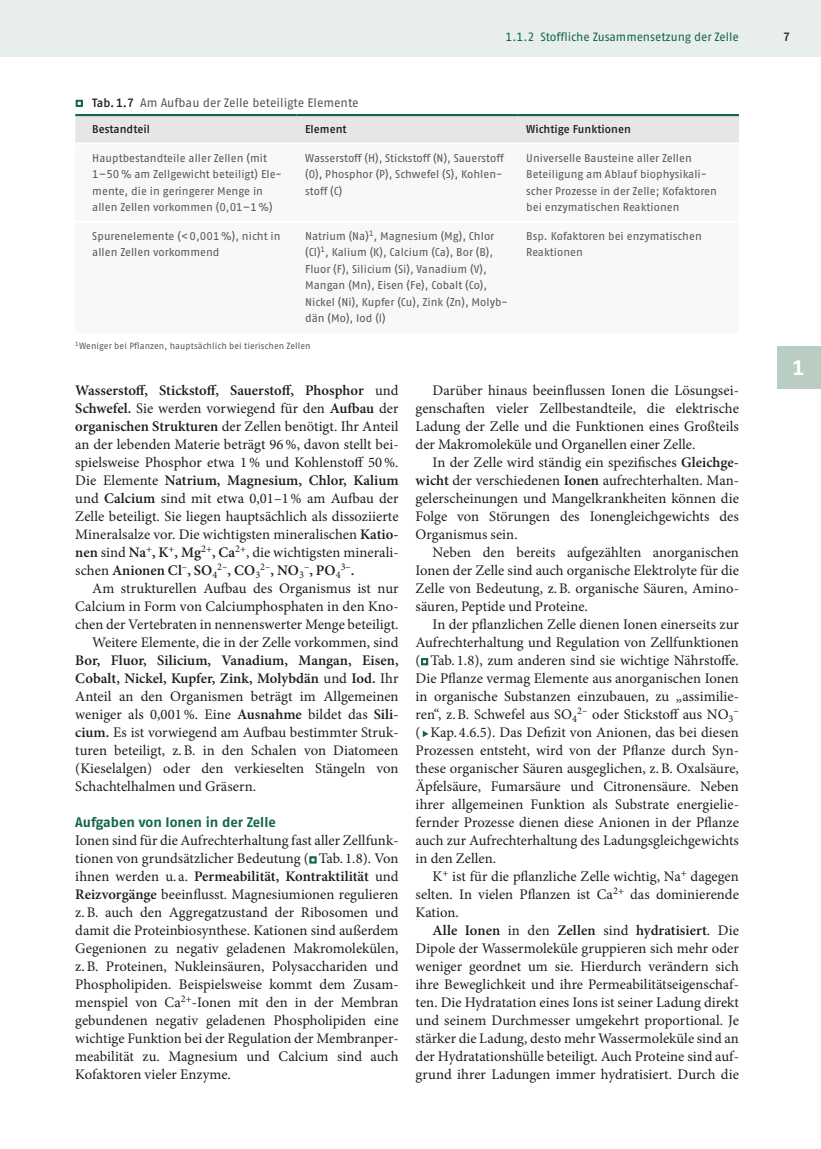
<style>
.page{position:relative;width:821px;height:1149px;background:#fff}
.page>*{position:absolute;margin:0;border:0;box-sizing:border-box;transform-origin:0 0}
.t1{font:700 21px "Fago Pro";color:#fff}
.t2{font:14.7px/18px "Minion Pro";letter-spacing:.005em;color:#1d1d1b;text-align:justify}
.t3{font:600 14.7px "Minion Pro";color:#1d1d1b}
.t4{font:700 13.8px "Fago Pro";color:#13664d}
.t5{font:12.3px "Fago Pro";letter-spacing:-.005em;color:#575756}
.t6{font:12px "Fago Pro";letter-spacing:-.005em;color:#13664d}
.t7{font:600 12px "Fago Pro";color:#1d1d1b}
.t8{font:11.25px/16.5px "Fago Pro";color:#575756}
.t9{font:600 11.25px "Fago Pro";color:#1d1d1b}
.t10{font:10.2px "Minion Pro";color:#1d1d1b}
.t11{font:9px "Fago Pro";letter-spacing:.005em;color:#575756}
.s1{font-family:"Arial Unicode MS";font-size:13.2px;color:#13664d}
.s2{font-weight:600;font-size:12px;color:#1d1d1b}
.s3{font-weight:600}
.s4{font-weight:600;font-size:14.7px}
</style>
<div class="page">
<div style="left:0;top:0;width:739px;height:57px;background:#e7eeeb"></div>
<div style="left:739px;top:0;width:82px;height:57px;background:#e7eeeb"></div>
<div style="left:777px;top:346px;width:44px;height:42px;background:#b9cdc3"></div>
<svg style="left:309px;top:856px;width:8px;height:8px"></svg>
<svg style="left:421px;top:658px;width:8px;height:8px"></svg>
<svg style="left:422px;top:730px;width:7px;height:7px"></svg>
<div style="left:75px;top:116px;width:664px;height:26px;background:#e6e6e6"></div>
<hr style="left:296px;top:114px;width:222px;height:2px;background:#13664d">
<hr style="left:518px;top:114px;width:221px;height:2px;background:#13664d">
<hr style="left:75px;top:114px;width:221px;height:2px;background:#13664d">
<svg style="left:75px;top:99px;width:8px;height:8px"></svg>
<p class="t6" style="left:505px;top:29px;width:235px">1.1.2 Stoffliche Zusammensetzung der Zelle</p>
<p class="t7" style="left:783px;top:29px;width:8px">7</p>
<p class="t5" style="left:75px;top:95px;width:285px"><span class="s1">□</span> <span class="s2">Tab.1.7</span> Am Aufbau der Zelle beteiligte Elemente</p>
<p class="t9" style="left:92px;top:122px;width:59px">Bestandteil</p>
<p class="t9" style="left:305px;top:122px;width:43px">Element</p>
<p class="t9" style="left:526px;top:122px;width:106px">Wichtige Funktionen</p>
<p class="t8" style="left:92px;top:149px;width:191px">Hauptbestandteile aller Zellen (mit 1–50% am Zellgewicht beteiligt) Ele&shy;mente, die in geringerer Menge in allen Zellen vorkommen (0,01–1%)</p>
<p class="t8" style="left:305px;top:149px;width:200px;text-align:justify">Wasserstoff (H), Stickstoff (N), Sauerstoff (O), Phosphor (P), Schwefel (S), Kohlen&shy;stoff (C)</p>
<p class="t8" style="left:526px;top:149px;width:192px">Universelle Bausteine aller Zellen Beteiligung am Ablauf biophysikali&shy;scher Prozesse in der Zelle; Kofaktoren bei enzymatischen Reaktionen</p>
<p class="t8" style="left:92px;top:227px;width:190px">Spurenelemente (&lt;0,001%), nicht in allen Zellen vorkommend</p>
<p class="t8" style="left:305px;top:227px;width:204px">Natrium (Na)<sup>1</sup>, Magnesium (Mg), Chlor (Cl)<sup>1</sup>, Kalium (K), Calcium (Ca), Bor (B), Fluor (F), Silicium (Si), Vanadium (V), Mangan (Mn), Eisen (Fe), Cobalt (Co), Nickel (Ni), Kupfer (Cu), Zink (Zn), Molyb&shy;dän (Mo), Iod (I)</p>
<p class="t8" style="left:526px;top:227px;width:177px">Bsp. Kofaktoren bei enzymatischen<br>Reaktionen</p>
<p class="t11" style="left:75px;top:340px;width:237px"><sup>1</sup>Weniger bei Pflanzen, hauptsächlich bei tierischen Zellen</p>
<p class="t2" style="left:75px;top:381px;width:325px"><span class="s3">Wasserstoff, Stickstoff, Sauerstoff, Phosphor</span> und <span class="s3">Schwefel.</span> Sie werden vorwiegend für den <span class="s3">Aufbau</span> der <span class="s3">organischen Strukturen</span> der Zellen benötigt. Ihr Anteil an der lebenden Materie beträgt 96%, davon stellt bei&shy;spielsweise Phosphor etwa 1% und Kohlenstoff 50%.<br>Die Elemente <span class="s3">Natrium, Magnesium, Chlor, Kalium </span>und <span class="s3">Calcium</span> sind mit etwa 0,01–1% am Aufbau der Zelle beteiligt. Sie liegen hauptsächlich als dissoziierte Mineralsalze vor. Die wichtigsten mineralischen <span class="s3">Katio&shy;nen</span> sind <span class="s3">Na</span><sup>+</sup><span class="s3">, K</span><sup>+</sup><span class="s3">, Mg</span><sup>2+</sup><span class="s3">, Ca</span><sup>2+</sup>, die wichtigsten minerali&shy;schen <span class="s3">Anionen Cl</span><sup>–</sup><span class="s3">, SO</span><sub>4</sub></p>
<p class="t10" style="left:217px;top:560px;width:88px">2–<span class="s4">, CO</span>32–<span class="s4">, NO</span>3</p>
<p class="t3" style="left:304px;top:560px;width:38px"><sup>–</sup>, PO<sub>4</sub></p>
<p class="t10" style="left:341px;top:560px;width:15px">3–<span class="s4">.</span></p>
<p class="t2" style="left:75px;top:579px;width:325px;text-align:right">Am strukturellen Aufbau des Organismus ist nur Calcium in Form von Calciumphosphaten in den Kno&shy;chen der Vertebraten in nennenswerter Menge beteiligt.<br>Weitere Elemente, die in der Zelle vorkommen, sind</p>
<p class="t2" style="left:75px;top:651px;width:325px"><span class="s3">Bor, Fluor, Silicium, Vanadium, Mangan, Eisen, Cobalt, Nickel, Kupfer, Zink, Molybdän</span> und <span class="s3">Iod.</span> Ihr Anteil an den Organismen beträgt im Allgemeinen weniger als 0,001%. Eine <span class="s3">Ausnahme</span> bildet das <span class="s3">Sili&shy;cium.</span> Es ist vorwiegend am Aufbau bestimmter Struk&shy;turen beteiligt, z.B. in den Schalen von Diatomeen (Kieselalgen) oder den verkieselten Stängeln von Schachtelhalmen und Gräsern.</p>
<p class="t4" style="left:75px;top:813px;width:202px">Aufgaben von Ionen in der Zelle</p>
<p class="t2" style="left:75px;top:831px;width:325px">Ionen sind für die Aufrechterhaltung fast aller Zellfunk&shy;tionen von grundsätzlicher Bedeutung (<sub>□</sub>Tab. 1.8). Von ihnen werden u. a. <span class="s3">Permeabilität, Kontraktilität</span> und <span class="s3">Reizvorgänge</span> beeinflusst. Magnesiumionen regulieren z.B. auch den Aggregatzustand der Ribosomen und damit die Proteinbiosynthese. Kationen sind außerdem Gegenionen zu negativ geladenen Makromolekülen, z.B. Proteinen, Nukleinsäuren, Polysacchariden und Phospholipiden. Beispielsweise kommt dem Zusam&shy;menspiel von Ca<sup>2+</sup>-Ionen mit den in der Membran gebundenen negativ geladenen Phospholipiden eine wichtige Funktion bei der Regulation der Membranper&shy;meabilität zu. Magnesium und Calcium sind auch Kofaktoren vieler Enzyme.</p>
<p class="t2" style="left:415px;top:381px;width:325px;text-indent:17px">Darüber hinaus beeinflussen Ionen die Lösungsei&shy;genschaften vieler Zellbestandteile, die elektrische Ladung der Zelle und die Funktionen eines Großteils der Makromoleküle und Organellen einer Zelle.</p>
<p class="t2" style="left:415px;top:453px;width:325px;text-indent:17px">In der Zelle wird ständig ein spezifisches <span class="s3">Gleichge&shy;wicht</span> der verschiedenen <span class="s3">Ionen</span> aufrechterhalten. Man&shy;gelerscheinungen und Mangelkrankheiten können die Folge von Störungen des Ionengleichgewichts des Organismus sein.</p>
<p class="t2" style="left:415px;top:543px;width:325px;text-indent:17px">Neben den bereits aufgezählten anorganischen Ionen der Zelle sind auch organische Elektrolyte für die Zelle von Bedeutung, z.B. organische Säuren, Amino&shy;säuren, Peptide und Proteine.</p>
<p class="t2" style="left:415px;top:615px;width:325px;text-indent:17px">In der pflanzlichen Zelle dienen Ionen einerseits zur Aufrechterhaltung und Regulation von Zellfunktionen (<sub>□</sub>Tab. 1.8), zum anderen sind sie wichtige Nährstoffe.<br>Die Pflanze vermag Elemente aus anorganischen Ionen in organische Substanzen einzubauen, zu „assimilie&shy;ren“, z.B. Schwefel aus SO<sub>4</sub><sup>2–</sup> oder Stickstoff aus NO<sub>3</sub></p>
<p class="t10" style="left:733px;top:704px;width:7px">–</p>
<p class="t2" style="left:415px;top:723px;width:325px">(<sub>▸</sub>Kap. 4.6.5). Das Defizit von Anionen, das bei diesen Prozessen entsteht, wird von der Pflanze durch Syn&shy;these organischer Säuren ausgeglichen, z.B. Oxalsäure, Äpfelsäure, Fumarsäure und Citronensäure. Neben ihrer allgemeinen Funktion als Substrate energielie&shy;fernder Prozesse dienen diese Anionen in der Pflanze auch zur Aufrechterhaltung des Ladungsgleichgewichts in den Zellen.</p>
<p class="t2" style="left:415px;top:867px;width:325px;text-indent:17px">K<sup>+</sup> ist für die pflanzliche Zelle wichtig, Na<sup>+</sup> dagegen selten. In vielen Pflanzen ist Ca<sup>2+</sup> das dominierende Kation.</p>
<p class="t2" style="left:415px;top:921px;width:325px;text-indent:17px"><span class="s3">Alle Ionen</span> in den <span class="s3">Zellen</span> sind <span class="s3">hydratisiert</span>. Die Dipole der Wassermoleküle gruppieren sich mehr oder weniger geordnet um sie. Hierdurch verändern sich ihre Beweglichkeit und ihre Permeabilitätseigenschaf&shy;ten. Die Hydratation eines Ions ist seiner Ladung direkt und seinem Durchmesser umgekehrt proportional. Je stärker die Ladung, desto mehr Wassermoleküle sind an der Hydratationshülle beteiligt. Auch Proteine sind auf&shy;grund ihrer Ladungen immer hydratisiert. Durch die</p>
<h1 class="t1" style="left:792px;top:355px;width:14px">1</h1>
</div>
